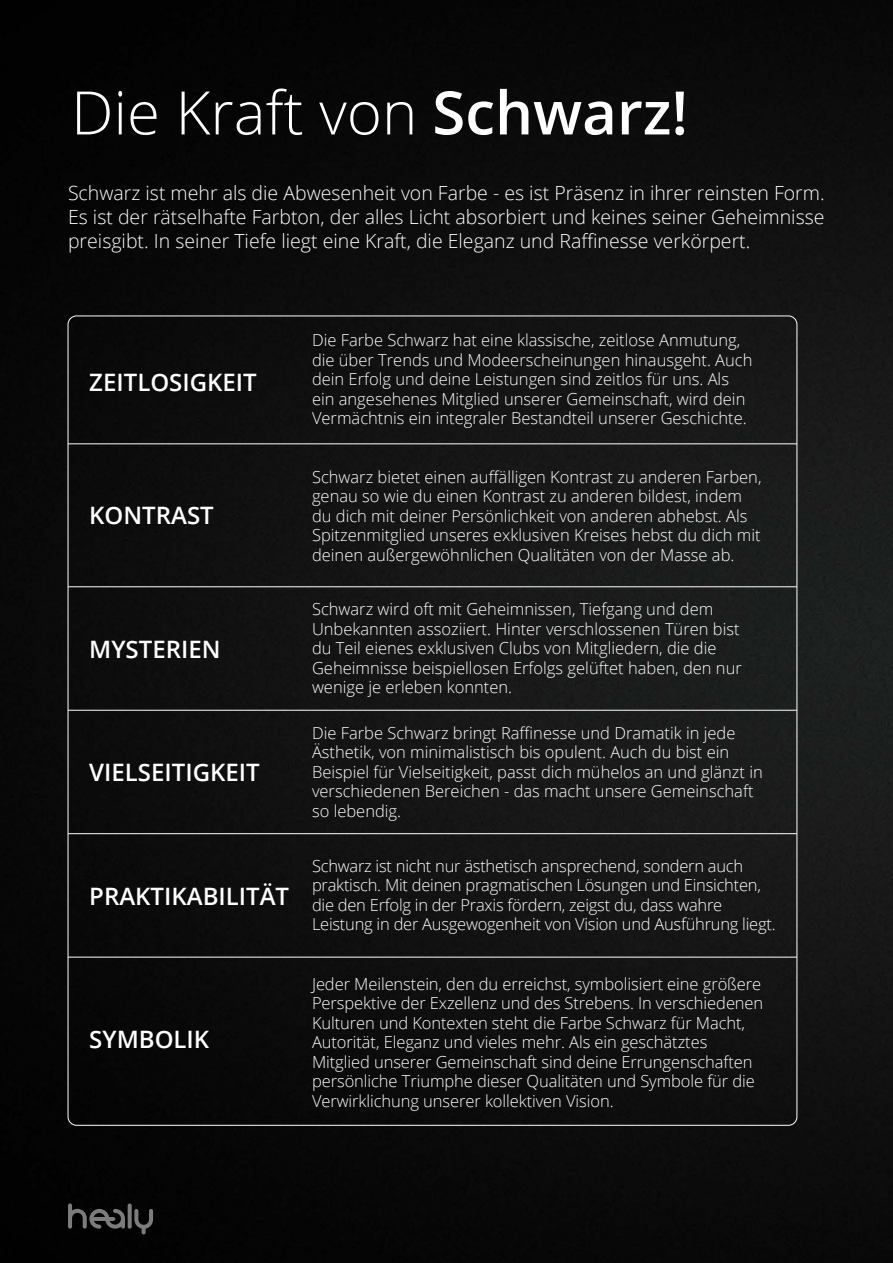
<style>
.page{position:relative;width:893px;height:1263px;background:#fff}
.page>*{position:absolute;margin:0;border:0;box-sizing:border-box;transform-origin:0 0}
.t1{font:300 60px "Open Sans";color:#fff}
.t2{font:600 24px "Open Sans";color:#fff}
.t3{font:300 19.5px/24px "Open Sans";color:#fff;text-align:justify}
.t4{font:300 16.5px/19.5px "Open Sans";color:#fff}
.s1{font-weight:600}
</style>
<div class="page">
<img style="left:0;top:0;width:893px;height:1263px">
<svg style="left:68px;top:1203px;width:85px;height:31px;background:#2b2c2b"></svg>
<hr style="left:68px;top:443px;width:729px;height:1px;background:#fff">
<hr style="left:68px;top:586px;width:729px;height:1px;background:#fff">
<hr style="left:68px;top:710px;width:729px;height:1px;background:#fff">
<hr style="left:68px;top:833px;width:729px;height:1px;background:#fff">
<hr style="left:68px;top:957px;width:729px;height:1px;background:#fff">
<h1 class="t1" style="left:71px;top:72px;width:618px">Die Kraft von <span class="s1">Schwarz!</span></h1>
<p class="t3" style="left:68px;top:180px;width:758px">Schwarz ist mehr als die Abwesenheit von Farbe - es ist Präsenz in ihrer reinsten Form.<br>Es ist der rätselhafte Farbton, der alles Licht absorbiert und keines seiner Geheimnisse preisgibt. In seiner Tiefe liegt eine Kraft, die Eleganz und Raffinesse verkörpert.</p>
<h2 class="t2" style="left:89px;top:366px;width:169px">ZEITLOSIGKEIT</h2>
<h2 class="t2" style="left:89px;top:499px;width:126px">KONTRAST</h2>
<h2 class="t2" style="left:89px;top:632px;width:133px">MYSTERIEN</h2>
<h2 class="t2" style="left:89px;top:756px;width:172px">VIELSEITIGKEIT</h2>
<h2 class="t2" style="left:89px;top:879px;width:201px">PRAKTIKABILITÄT</h2>
<h2 class="t2" style="left:89px;top:1022px;width:121px">SYMBOLIK</h2>
<p class="t4" style="left:312px;top:330px;width:442px">Die Farbe Schwarz hat eine klassische, zeitlose Anmutung, die über Trends und Modeerscheinungen hinausgeht. Auch dein Erfolg und deine Leistungen sind zeitlos für uns. Als ein angesehenes Mitglied unserer Gemeinschaft, wird dein Vermächtnis ein integraler Bestandteil unserer Geschichte.</p>
<p class="t4" style="left:312px;top:466px;width:451px">Schwarz bietet einen auffälligen Kontrast zu anderen Farben, genau so wie du einen Kontrast zu anderen bildest, indem du dich mit deiner Persönlichkeit von anderen abhebst. Als Spitzenmitglied unseres exklusiven Kreises hebst du dich mit deinen außergewöhnlichen Qualitäten von der Masse ab.</p>
<p class="t4" style="left:312px;top:599px;width:431px">Schwarz wird oft mit Geheimnissen, Tiefgang und dem Unbekannten assoziiert. Hinter verschlossenen Türen bist du Teil eienes exklusiven Clubs von Mitgliedern, die die Geheimnisse beispiellosen Erfolgs gelüftet haben, den nur wenige je erleben konnten.</p>
<p class="t4" style="left:312px;top:723px;width:452px">Die Farbe Schwarz bringt Raffinesse und Dramatik in jede Ästhetik, von minimalistisch bis opulent. Auch du bist ein Beispiel für Vielseitigkeit, passt dich mühelos an und glänzt in verschiedenen Bereichen - das macht unsere Gemeinschaft so lebendig.</p>
<p class="t4" style="left:312px;top:856px;width:465px">Schwarz ist nicht nur ästhetisch ansprechend, sondern auch praktisch. Mit deinen pragmatischen Lösungen und Einsichten, die den Erfolg in der Praxis fördern, zeigst du, dass wahre Leistung in der Ausgewogenheit von Vision und Ausführung liegt.</p>
<p class="t4" style="left:312px;top:974px;width:453px">Jeder Meilenstein, den du erreichst, symbolisiert eine größere Perspektive der Exzellenz und des Strebens. In verschiedenen Kulturen und Kontexten steht die Farbe Schwarz für Macht, Autorität, Eleganz und vieles mehr. Als ein geschätztes Mitglied unserer Gemeinschaft sind deine Errungenschaften persönliche Triumphe dieser Qualitäten und Symbole für die Verwirklichung unserer kollektiven Vision.</p>
</div>
